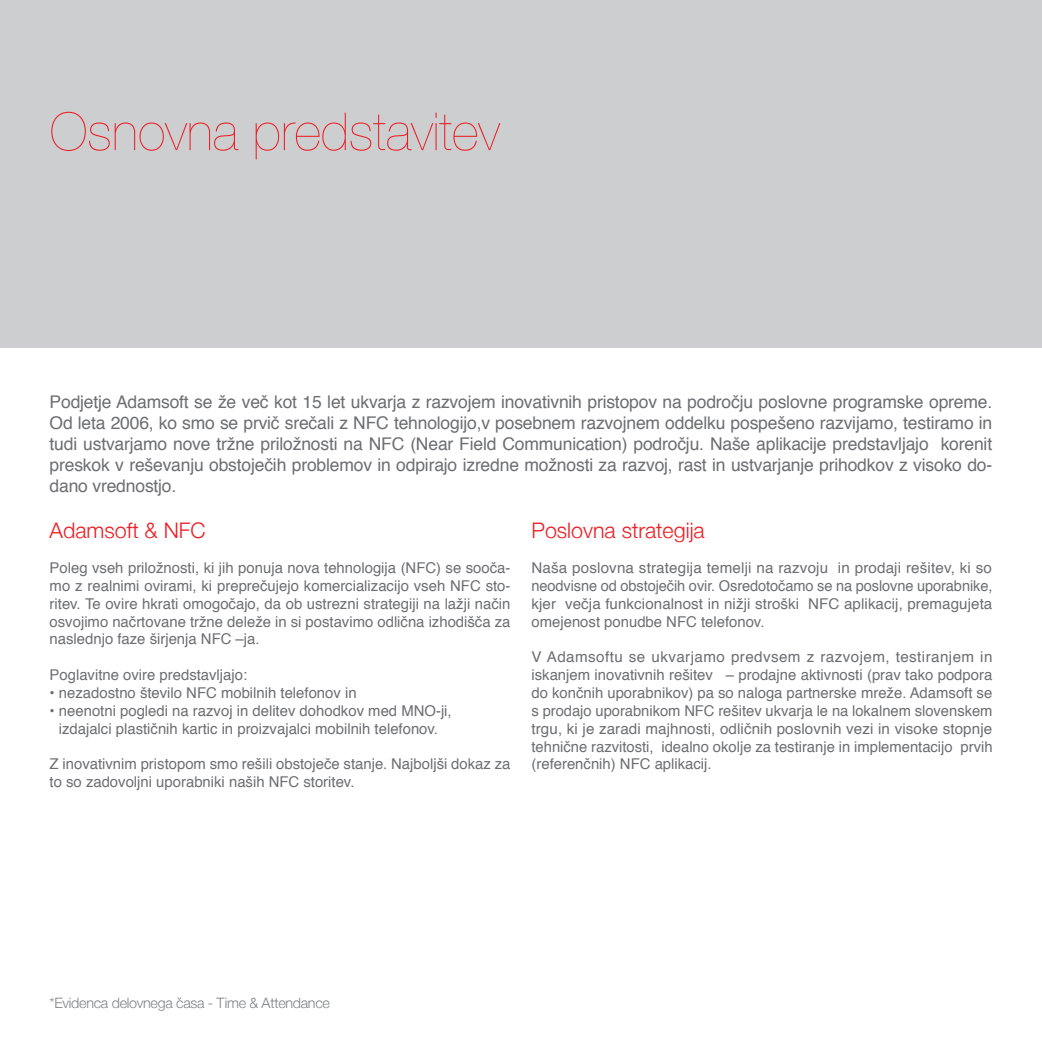
<style>
.page{position:relative;width:1042px;height:1042px;background:#fff}
.page>*{position:absolute;margin:0;border:0;box-sizing:border-box;transform-origin:0 0}
.t1{font:200 52.5px "Helvetica Neue LT Com";color:#ed1d24}
.t2{font:300 21px "Helvetica Neue";color:#ed1d24}
.t3{font:17.5px/21px "Helvetica";letter-spacing:-.01em;color:#6d6e71;text-align:justify}
.t4{font:14.88px/17.8px "Helvetica";color:#6d6e71;text-align:justify}
.t5{font:300 14px "Helvetica Neue";letter-spacing:-.02em;color:#808285}
</style>
<div class="page">
<div style="left:0;top:0;width:1042px;height:348px;background:#cccecf"></div>
<h1 class="t1" style="left:50px;top:101px;width:452px">Osnovna predstavitev</h1>
<p class="t3" style="left:50px;top:391px;width:944px">Podjetje Adamsoft se že več kot 15 let ukvarja z razvojem inovativnih pristopov na področju poslovne programske opreme.<br>Od leta 2006, ko smo se prvič srečali z NFC tehnologijo,v posebnem razvojnem oddelku pospešeno razvijamo, testiramo in tudi ustvarjamo nove tržne priložnosti na NFC (Near Field Communication) področju. Naše aplikacije predstavljajo korenit preskok v reševanju obstoječih problemov in odpirajo izredne možnosti za razvoj, rast in ustvarjanje prihodkov z visoko do&shy;dano vrednostjo.</p>
<h2 class="t2" style="left:50px;top:517px;width:157px">Adamsoft &amp; NFC</h2>
<p class="t4" style="left:50px;top:559px;width:462px">Poleg vseh priložnosti, ki jih ponuja nova tehnologija (NFC) se sooča&shy;mo z realnimi ovirami, ki preprečujejo komercializacijo vseh NFC sto&shy;ritev. Te ovire hkrati omogočajo, da ob ustrezni strategiji na lažji način osvojimo načrtovane tržne deleže in si postavimo odlična izhodišča za naslednjo faze širjenja NFC –ja.</p>
<p class="t4" style="left:50px;top:666px;width:199px">Poglavitne ovire predstavljajo:</p>
<p class="t4" style="left:50px;top:684px;width:308px">• nezadostno število NFC mobilnih telefonov in</p>
<p class="t4" style="left:50px;top:702px;width:404px;text-align:center">• neenotni pogledi na razvoj in delitev dohodkov med MNO-ji, izdajalci plastičnih kartic in proizvajalci mobilnih telefonov.</p>
<p class="t4" style="left:50px;top:755px;width:462px">Z inovativnim pristopom smo rešili obstoječe stanje. Najboljši dokaz za to so zadovoljni uporabniki naših NFC storitev.</p>
<h2 class="t2" style="left:531px;top:517px;width:175px">Poslovna strategija</h2>
<p class="t4" style="left:531px;top:559px;width:462px">Naša poslovna strategija temelji na razvoju in prodaji rešitev, ki so neodvisne od obstoječih ovir. Osredotočamo se na poslovne uporabnike, kjer večja funkcionalnost in nižji stroški NFC aplikacij, premagujeta omejenost ponudbe NFC telefonov.</p>
<p class="t4" style="left:531px;top:648px;width:462px">V Adamsoftu se ukvarjamo predvsem z razvojem, testiranjem in iskanjem inovativnih rešitev – prodajne aktivnosti (prav tako podpora do končnih uporabnikov) pa so naloga partnerske mreže. Adamsoft se s prodajo uporabnikom NFC rešitev ukvarja le na lokalnem slovenskem trgu, ki je zaradi majhnosti, odličnih poslovnih vezi in visoke stopnje tehnične razvitosti, idealno okolje za testiranje in implementacijo prvih (referenčnih) NFC aplikacij.</p>
<p class="t5" style="left:50px;top:994px;width:282px">*Evidenca delovnega časa - Time &amp; Attendance</p>
</div>
